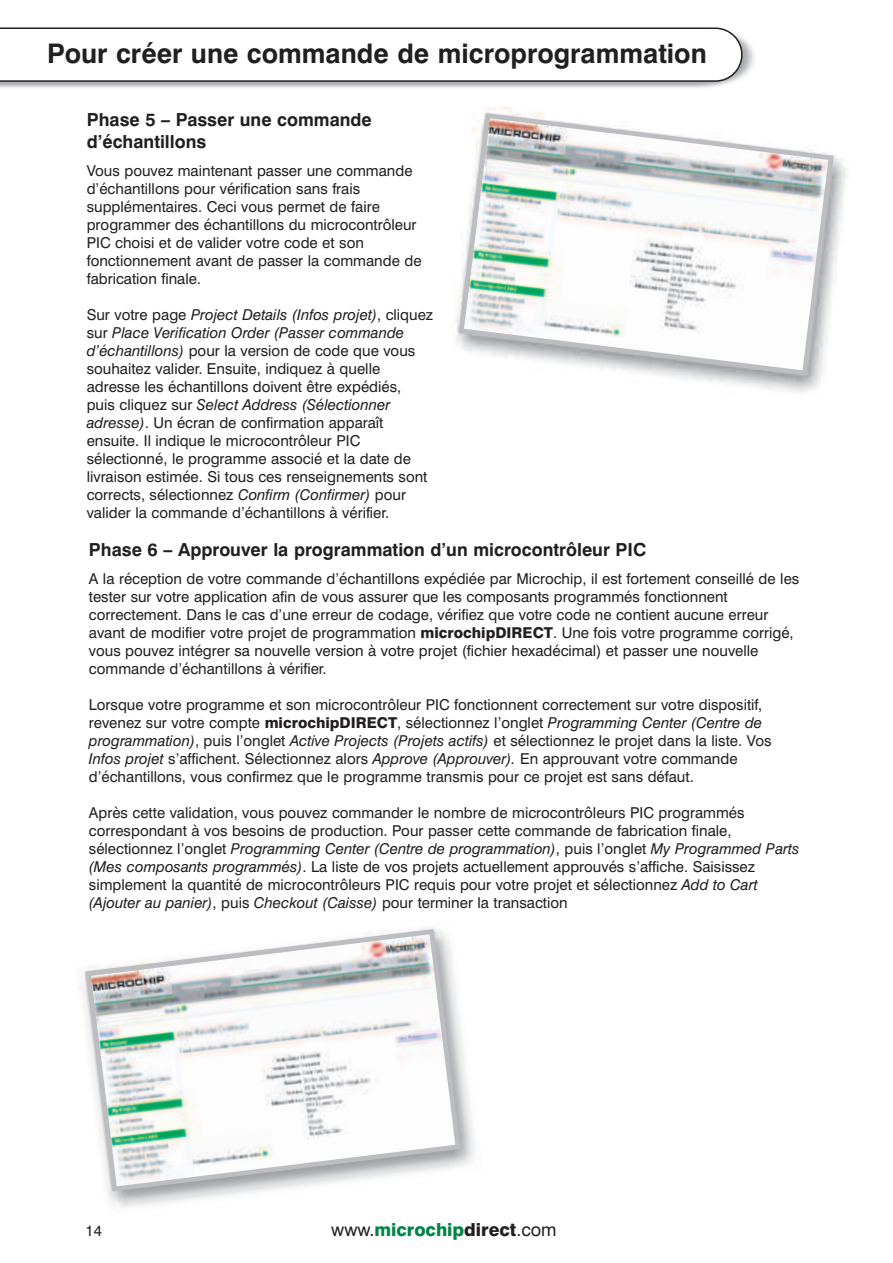
<style>
.page{position:relative;width:893px;height:1263px;background:#fff}
.page>*{position:absolute;margin:0;border:0;box-sizing:border-box;transform-origin:0 0}
.t1{font:700 27px "Swiss 721 BT";color:#231f20}
.t2{font:700 18px/21.6px "Swiss 721 BT";color:#231f20}
.t3{font:800 18px "Swiss 721 BT";color:#008445}
.t4{font:15px/18px "Swiss 721 BT";color:#231f20}
.s1{font-style:italic}
.s2{font-weight:800}
.s3{font-weight:400;color:#231f20}
.s4{color:#231f20}
</style>
<div class="page">
<img style="left:0;top:27px;width:754px;height:61px">
<svg style="left:0;top:28px;width:743px;height:54px"></svg>
<svg style="left:83px;top:927px;width:380px;height:267px"></svg>
<svg style="left:456px;top:111px;width:380px;height:267px"></svg>
<div style="left:830px;top:334px;width:8px;height:42px;background:#fff"></div>
<h1 class="t1" style="left:47px;top:44px;width:661px">Pour créer une commande de microprogrammation</h1>
<p class="t2" style="left:87px;top:111px;width:287px">Phase 5 – Passer une commande d’échantillons</p>
<p class="t4" style="left:87px;top:163px;width:336px">Vous pouvez maintenant passer une commande d’échantillons pour vérification sans frais supplémentaires. Ceci vous permet de faire programmer des échantillons du microcontrôleur PIC choisi et de valider votre code et son fonctionnement avant de passer la commande de fabrication finale.</p>
<p class="t4" style="left:87px;top:307px;width:348px">Sur votre page <span class="s1">Project Details (Infos projet)</span>, cliquez sur <span class="s1">Place Verification Order (Passer commande d’échantillons)</span> pour la version de code que vous souhaitez valider. Ensuite, indiquez à quelle adresse les échantillons doivent être expédiés, puis cliquez sur <span class="s1">Select Address (Sélectionner adresse)</span>. Un écran de confirmation apparaît ensuite. Il indique le microcontrôleur PIC sélectionné, le programme associé et la date de livraison estimée. Si tous ces renseignements sont corrects, sélectionnez <span class="s1">Confirm (Confirmer)</span> pour valider la commande d’échantillons à vérifier.</p>
<p class="t2" style="left:89px;top:540px;width:559px">Phase 6 – Approuver la programmation d’un microcontrôleur PIC</p>
<p class="t4" style="left:89px;top:571px;width:712px">A la réception de votre commande d’échantillons expédiée par Microchip, il est fortement conseillé de les tester sur votre application afin de vous assurer que les composants programmés fonctionnent correctement. Dans le cas d’une erreur de codage, vérifiez que votre code ne contient aucune erreur avant de modifier votre projet de programmation <span class="s2">microchipDIRECT</span>. Une fois votre programme corrigé, vous pouvez intégrer sa nouvelle version à votre projet (fichier hexadécimal) et passer une nouvelle commande d’échantillons à vérifier.</p>
<p class="t4" style="left:89px;top:697px;width:684px">Lorsque votre programme et son microcontrôleur PIC fonctionnent correctement sur votre dispositif, revenez sur votre compte <span class="s2">microchipDIRECT</span>, sélectionnez l’onglet <span class="s1">Programming Center (Centre de programmation)</span>, puis l’onglet <span class="s1">Active Projects (Projets actifs)</span> et sélectionnez le projet dans la liste. Vos <span class="s1">Infos projet</span> s’affichent. Sélectionnez alors <span class="s1">Approve (Approuver).</span> En approuvant votre commande d’échantillons, vous confirmez que le programme transmis pour ce projet est sans défaut.</p>
<p class="t4" style="left:89px;top:805px;width:712px">Après cette validation, vous pouvez commander le nombre de microcontrôleurs PIC programmés correspondant à vos besoins de production. Pour passer cette commande de fabrication finale, sélectionnez l’onglet <span class="s1">Programming Center (Centre de programmation)</span>, puis l’onglet <span class="s1">My Programmed Parts (Mes composants programmés)</span>. La liste de vos projets actuellement approuvés s’affiche. Saisissez simplement la quantité de microcontrôleurs PIC requis pour votre projet et sélectionnez <span class="s1">Add to Cart (Ajouter au panier)</span>, puis <span class="s1">Checkout (Caisse)</span> pour terminer la transaction</p>
<p class="t4" style="left:85px;top:1223px;width:18px">14</p>
<p class="t3" style="left:331px;top:1222px;width:227px"><span class="s3">www.</span>microchip<span class="s4">direct</span><span class="s3">.com</span></p>
</div>
